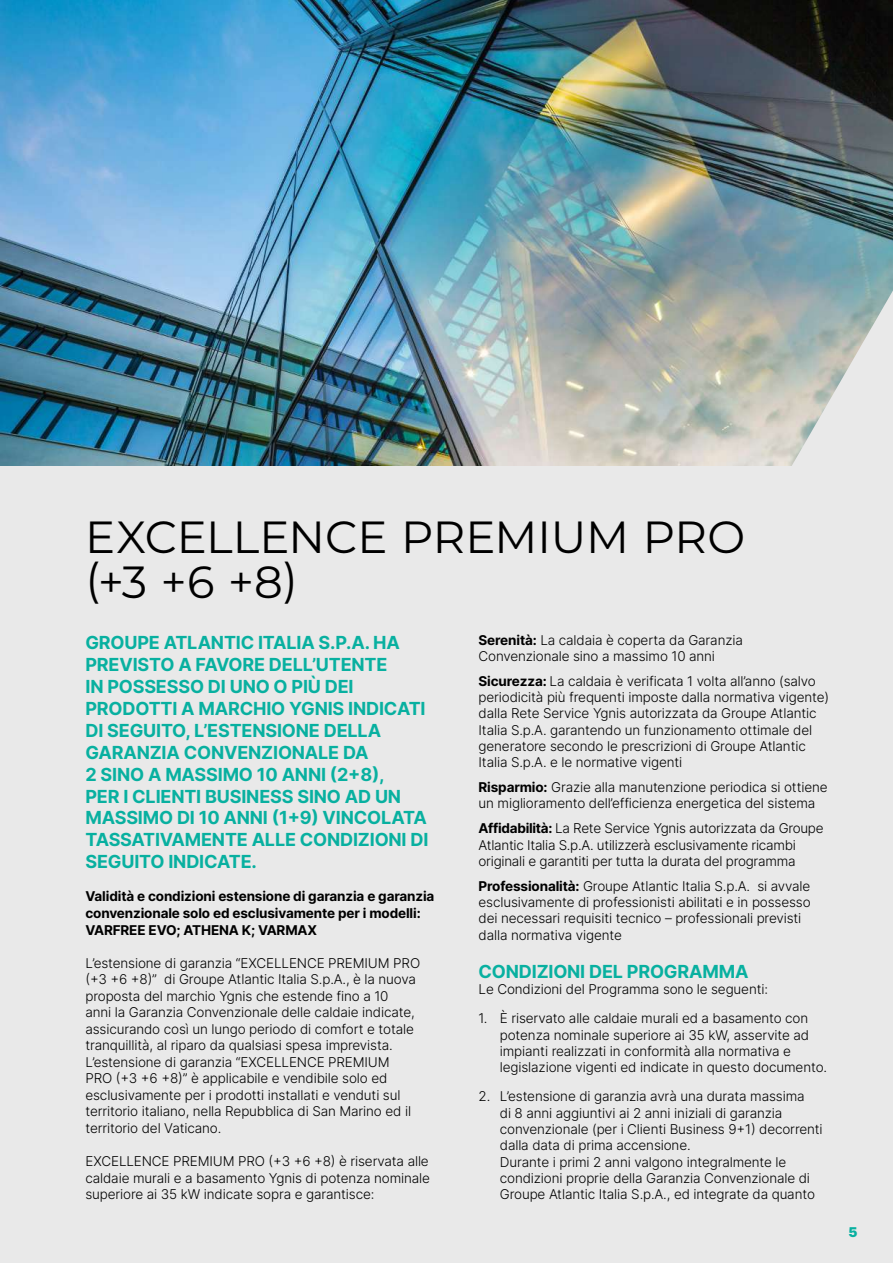
<style>
.page{position:relative;width:893px;height:1263px;background:#e9e9e9}
.page>*{position:absolute;margin:0;border:0;box-sizing:border-box;transform-origin:0 0}
.t1{font:45px/45px "Montserrat";letter-spacing:-.005em;color:#000}
.t2{font:700 18px/21.9px "Inter";letter-spacing:-.01em;color:#08b0a0}
.t3{font:300 13.5px/16.4px "Inter";letter-spacing:-.01em;color:#000}
.t4{font:700 13.5px/16.5px "Inter";letter-spacing:-.01em;color:#000}
.t5{font:900 13.5px "Inter";color:#08b0a0}
.s1{font-weight:700}
</style>
<div class="page">
<img style="left:0;top:0;width:893px;height:465px">
<svg style="left:678px;top:290px;width:215px;height:176px"></svg>
<h1 class="t1" style="left:85px;top:513px;width:662px">EXCELLENCE PREMIUM PRO (+3 +6 +8)</h1>
<p class="t2" style="left:85px;top:631px;width:344px">GROUPE ATLANTIC ITALIA S.P.A. HA<br>PREVISTO A FAVORE DELL’UTENTE<br>IN POSSESSO DI UNO O PIÙ DEI<br>PRODOTTI A MARCHIO YGNIS INDICATI<br>DI SEGUITO, L’ESTENSIONE DELLA<br>GARANZIA CONVENZIONALE DA<br>2 SINO A MASSIMO 10 ANNI (2+8),<br>PER I CLIENTI BUSINESS SINO AD UN<br>MASSIMO DI 10 ANNI (1+9) VINCOLATA<br>TASSATIVAMENTE ALLE CONDIZIONI DI<br>SEGUITO INDICATE.</p>
<p class="t4" style="left:85px;top:888px;width:350px">Validità e condizioni estensione di garanzia e garanzia convenzionale solo ed esclusivamente per i modelli:<br>VARFREE EVO; ATHENA K; VARMAX</p>
<p class="t3" style="left:85px;top:954px;width:336px">L’estensione di garanzia “EXCELLENCE PREMIUM PRO (+3 +6 +8)” di Groupe Atlantic Italia S.p.A., è la nuova proposta del marchio Ygnis che estende fino a 10<br>anni la Garanzia Convenzionale delle caldaie indicate, assicurando così un lungo periodo di comfort e totale tranquillità, al riparo da qualsiasi spesa imprevista.<br>L’estensione di garanzia “EXCELLENCE PREMIUM<br>PRO (+3 +6 +8)” è applicabile e vendibile solo ed esclusivamente per i prodotti installati e venduti sul territorio italiano, nella Repubblica di San Marino ed il territorio del Vaticano.</p>
<p class="t3" style="left:85px;top:1152px;width:346px;text-align:justify">EXCELLENCE PREMIUM PRO (+3 +6 +8) è riservata alle caldaie murali e a basamento Ygnis di potenza nominale superiore ai 35 kW indicate sopra e garantisce:</p>
<p class="t3" style="left:479px;top:631px;width:266px"><span class="s1">Serenità:</span> La caldaia è coperta da Garanzia<br>Convenzionale sino a massimo 10 anni</p>
<p class="t3" style="left:479px;top:672px;width:352px"><span class="s1">Sicurezza:</span> La caldaia è verificata 1 volta all’anno (salvo periodicità più frequenti imposte dalla normativa vigente) dalla Rete Service Ygnis autorizzata da Groupe Atlantic Italia S.p.A. garantendo un funzionamento ottimale del generatore secondo le prescrizioni di Groupe Atlantic Italia S.p.A. e le normative vigenti</p>
<p class="t3" style="left:479px;top:779px;width:350px"><span class="s1">Risparmio:</span> Grazie alla manutenzione periodica si ottiene un miglioramento dell’efficienza energetica del sistema</p>
<p class="t3" style="left:479px;top:820px;width:347px"><span class="s1">Affidabilità:</span> La Rete Service Ygnis autorizzata da Groupe<br>Atlantic Italia S.p.A. utilizzerà esclusivamente ricambi originali e garantiti per tutta la durata del programma</p>
<p class="t3" style="left:479px;top:877px;width:334px"><span class="s1">Professionalità:</span> Groupe Atlantic Italia S.p.A. si avvale esclusivamente di professionisti abilitati e in possesso dei necessari requisiti tecnico – professionali previsti dalla normativa vigente</p>
<h2 class="t2" style="left:479px;top:960px;width:271px">CONDIZIONI DEL PROGRAMMA</h2>
<p class="t3" style="left:479px;top:981px;width:291px">Le Condizioni del Programma sono le seguenti:</p>
<p class="t3" style="left:500px;top:1010px;width:329px;text-indent:-21px">1. È riservato alle caldaie murali ed a basamento con potenza nominale superiore ai 35 kW, asservite ad impianti realizzati in conformità alla normativa e legislazione vigenti ed indicate in questo documento.</p>
<p class="t3" style="left:500px;top:1088px;width:324px;text-indent:-21px">2. L’estensione di garanzia avrà una durata massima<br>di 8 anni aggiuntivi ai 2 anni iniziali di garanzia convenzionale (per i Clienti Business 9+1) decorrenti dalla data di prima accensione.<br>Durante i primi 2 anni valgono integralmente le condizioni proprie della Garanzia Convenzionale di Groupe Atlantic Italia S.p.A., ed integrate da quanto</p>
<p class="t5" style="left:848px;top:1223px;width:11px">5</p>
</div>
